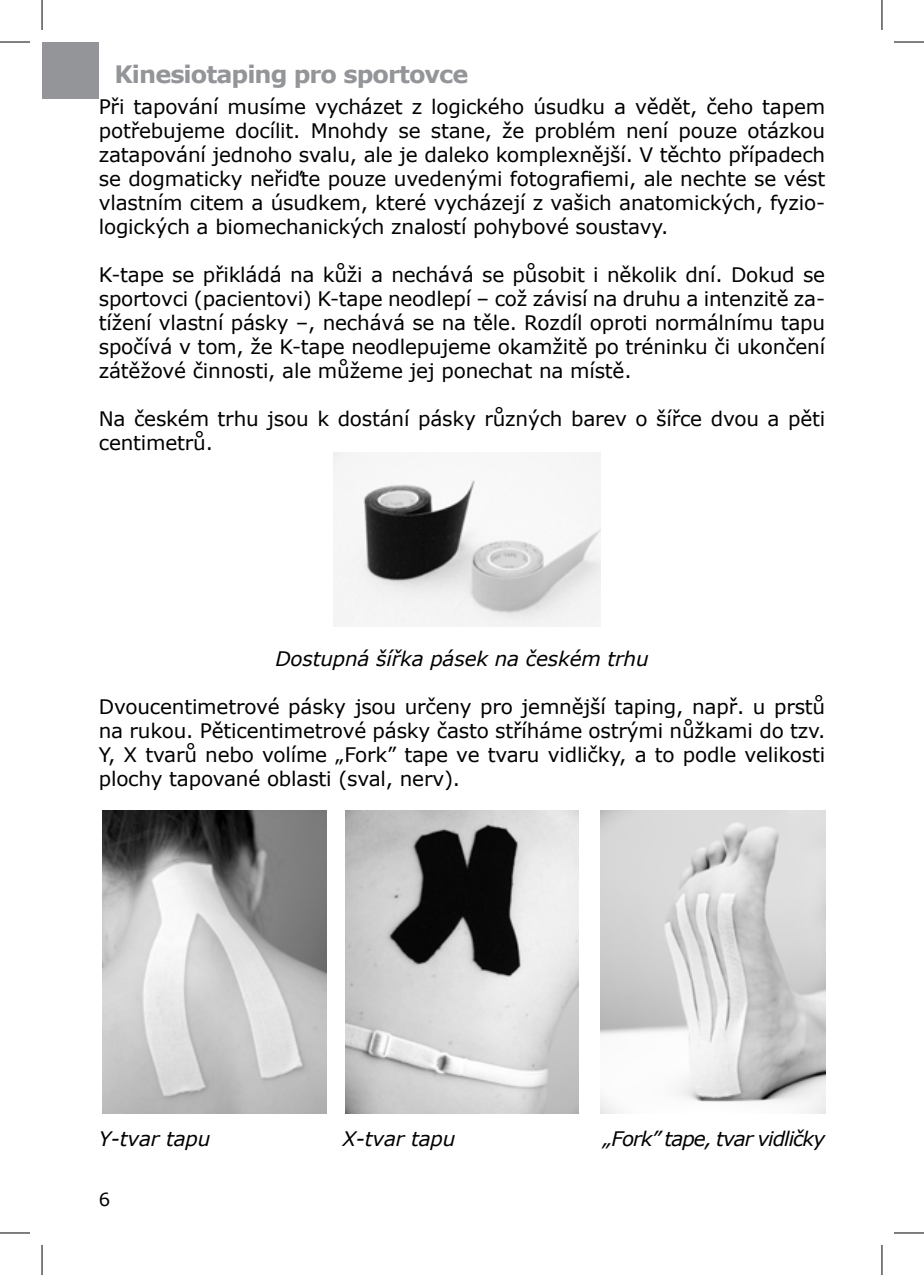
<style>
.page{position:relative;width:924px;height:1275px;background:#fff}
.page>*{position:absolute;margin:0;border:0;box-sizing:border-box;transform-origin:0 0}
.t1{font:700 24px "Verdana";letter-spacing:-.04em;color:#939598}
.t2{font:20px/24px "Verdana";letter-spacing:-.01em;color:#000;text-align:justify}
.t3{font:italic 20px "Verdana";letter-spacing:-.01em;color:#000}
.t4{font:italic 20px "Verdana";letter-spacing:-.05em;color:#000}
.t5{font:18px "Verdana";color:#000}
</style>
<div class="page">
<div style="left:42px;top:42px;width:57px;height:57px;background:#939598"></div>
<img style="left:333px;top:452px;width:267px;height:174px">
<img style="left:102px;top:810px;width:225px;height:303px">
<img style="left:345px;top:810px;width:233px;height:303px">
<img style="left:600px;top:810px;width:224px;height:303px">
<hr style="left:0;top:42px;width:30px;height:1px;background:#000">
<hr style="left:893px;top:42px;width:30px;height:1px;background:#000">
<hr style="left:0;top:1232px;width:30px;height:1px;background:#000">
<hr style="left:893px;top:1232px;width:30px;height:1px;background:#000">
<hr style="left:42px;top:0;width:1px;height:30px;background:#000">
<hr style="left:42px;top:1245px;width:1px;height:30px;background:#000">
<hr style="left:881px;top:0;width:1px;height:30px;background:#000">
<hr style="left:881px;top:1245px;width:1px;height:30px;background:#000">
<p class="t1" style="left:114px;top:57px;width:355px">Kinesiotaping pro sportovce</p>
<p class="t2" style="left:99px;top:95px;width:727px">Při tapování musíme vycházet z logického úsudku a vědět, čeho tapem potřebujeme docílit. Mnohdy se stane, že problém není pouze otázkou zatapování jednoho svalu, ale je daleko komplexnější. V těchto případech se dogmaticky neřiďte pouze uvedenými fotografiemi, ale nechte se vést vlastním citem a úsudkem, které vycházejí z vašich anatomických, fyzio&shy;logických a biomechanických znalostí pohybové soustavy.</p>
<p class="t2" style="left:99px;top:263px;width:727px">K-tape se přikládá na kůži a nechává se působit i několik dní. Dokud se sportovci (pacientovi) K-tape neodlepí – což závisí na druhu a intenzitě za&shy;tížení vlastní pásky –, nechává se na těle. Rozdíl oproti normálnímu tapu spočívá v tom, že K-tape neodlepujeme okamžitě po tréninku či ukončení zátěžové činnosti, ale můžeme jej ponechat na místě.</p>
<p class="t2" style="left:99px;top:407px;width:727px">Na českém trhu jsou k dostání pásky různých barev o šířce dvou a pěti centimetrů.</p>
<p class="t3" style="left:275px;top:645px;width:374px">Dostupná šířka pásek na českém trhu</p>
<p class="t2" style="left:99px;top:695px;width:727px">Dvoucentimetrové pásky jsou určeny pro jemnější taping, např. u prstů na rukou. Pěticentimetrové pásky často stříháme ostrými nůžkami do tzv.<br>Y, X tvarů nebo volíme „Fork” tape ve tvaru vidličky, a to podle velikosti plochy tapované oblasti (sval, nerv).</p>
<p class="t3" style="left:99px;top:1125px;width:113px">Y-tvar tapu</p>
<p class="t3" style="left:342px;top:1125px;width:115px">X-tvar tapu</p>
<p class="t4" style="left:603px;top:1125px;width:223px">„Fork” tape, tvar vidličky</p>
<p class="t5" style="left:99px;top:1186px;width:13px">6</p>
</div>
